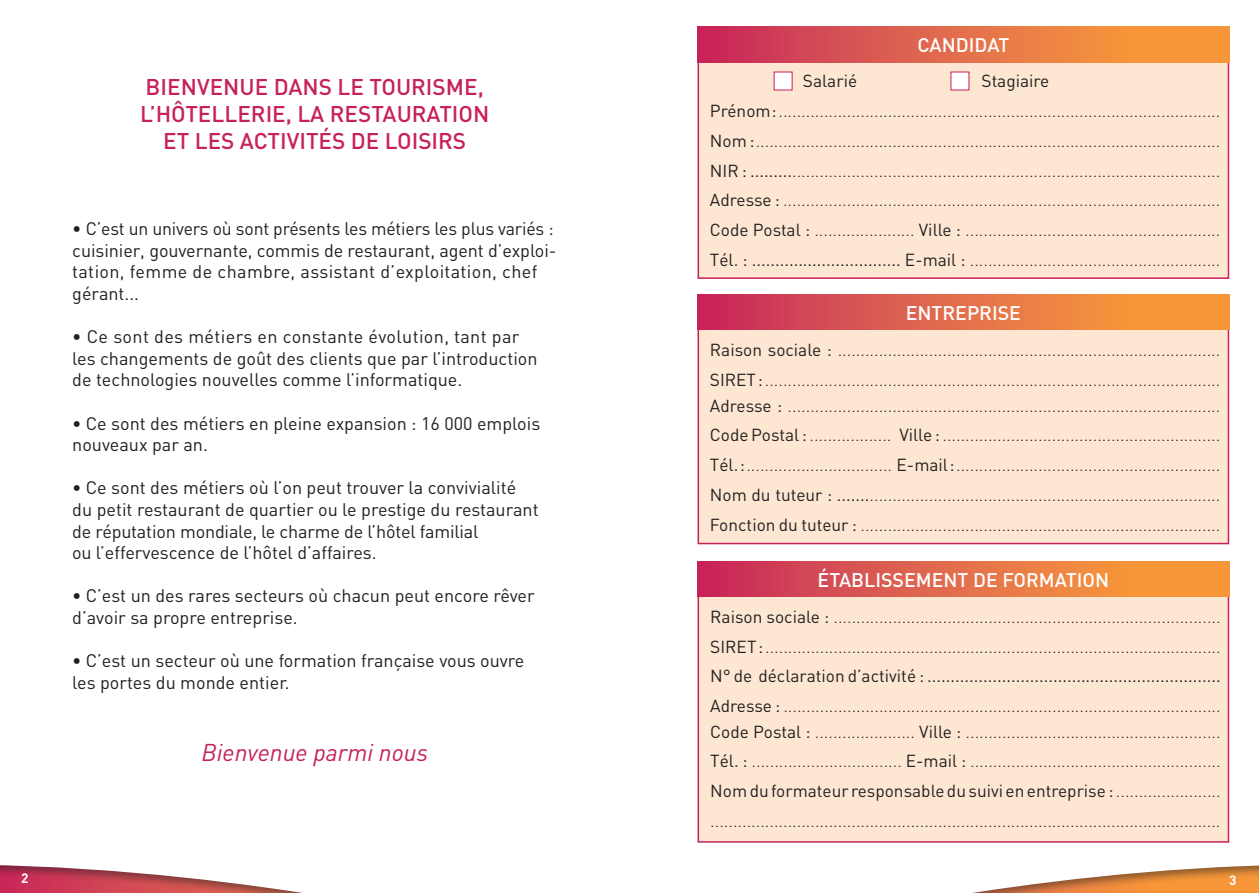
<style>
.page{position:relative;width:1259px;height:893px;background:#fff}
.page>*{position:absolute;margin:0;border:0;box-sizing:border-box;transform-origin:0 0}
.t1{font:italic 24px "DIN";color:#c72158}
.t2{font:500 22.5px/27px "DIN";color:#c72158}
.t3{font:500 19.5px "DIN";color:#fff}
.t4{font:18px/21.6px "DIN";color:#231f20}
.t5{font:300 17.25px/29.7px "DIN";color:#231f20;text-align:justify}
.t6{font:17.25px "DIN";color:#231f20}
.t7{font:700 13.5px "DIN";color:#fff}
.s1{font-weight:400}
</style>
<div class="page">
<svg style="left:0;top:865px;width:303px;height:28px"></svg>
<svg style="left:972px;top:865px;width:287px;height:28px"></svg>
<div style="left:698px;top:312px;width:530px;height:232px;background:#fde7d2"></div>
<div style="left:697px;top:311px;width:532px;height:233px;border:2px solid #c72158"></div>
<svg style="left:697px;top:294px;width:532px;height:36px;background:#e26a49"></svg>
<div style="left:698px;top:576px;width:530px;height:266px;background:#fde7d2"></div>
<div style="left:697px;top:575px;width:532px;height:268px;border:2px solid #c72158"></div>
<svg style="left:697px;top:561px;width:532px;height:36px;background:#e26a49"></svg>
<div style="left:698px;top:54px;width:530px;height:224px;background:#fde7d2"></div>
<div style="left:697px;top:53px;width:532px;height:226px;border:2px solid #c72158"></div>
<svg style="left:697px;top:27px;width:532px;height:35px;background:#e26a49"></svg>
<div style="left:773px;top:72px;width:19px;height:18px;background:#fff"></div>
<div style="left:950px;top:72px;width:19px;height:18px;background:#fff"></div>
<h2 class="t2" style="left:140px;top:73px;width:345px">BIENVENUE DANS LE TOURISME,<br>L’HÔTELLERIE</h2>
<h2 class="t2" style="left:286px;top:100px;width:58px">, LA RESTAURATION</h2>
<h2 class="t2" style="left:163px;top:127px;width:45px">ET LES</h2>
<h2 class="t2" style="left:240px;top:127px;width:39px">ACTIVIT</h2>
<h2 class="t2" style="left:319px;top:127px;width:79px">ÉSDE LOISIRS</h2>
<p class="t4" style="left:72px;top:217px;width:486px">• C’est un univers où sont présents les métiers les plus variés : cuisinier, gouvernante, commis de restaurant, agent d’exploi&shy;tation, femme de chambre, assistant d’exploitation, chef gérant...</p>
<p class="t4" style="left:72px;top:325px;width:467px">• Ce sont des métiers en constante évolution, tant par les changements de goût des clients que par l’introduction de technologies nouvelles comme l’informatique.</p>
<p class="t4" style="left:72px;top:412px;width:469px">• Ce sont des métiers en pleine expansion : 16 000 emplois nouveaux par an.</p>
<p class="t4" style="left:72px;top:477px;width:468px">• Ce sont des métiers où l’on peut trouver la convivialité du petit restaurant de quartier ou le prestige du restaurant de réputation mondiale, le charme de l’hôtel familial<br>ou l’effervescence de l’hôtel d’affaires.</p>
<p class="t4" style="left:72px;top:585px;width:464px">• C’est un des rares secteurs où chacun peut encore rêver d’avoir sa propre entreprise.</p>
<p class="t4" style="left:72px;top:649px;width:454px">• C’est un secteur où une formation française vous ouvre les portes du monde entier.</p>
<h1 class="t1" style="left:201px;top:738px;width:228px">Bienvenue parmi nous</h1>
<p class="t3" style="left:917px;top:32px;width:93px">CANDIDAT</p>
<p class="t6" style="left:803px;top:70px;width:56px">Salarié</p>
<p class="t5" style="left:710px;top:66px;width:512px;text-align:left;text-indent:271px"><span class="s1">Stagiaire<br>Prénom :</span> .................................................................................................<br><span class="s1">Nom :</span> ......................................................................................................<br><span class="s1">NIR : .........</span>..............................................................................................<br><span class="s1">Adresse :</span> ................................................................................................<br><span class="s1">Code Postal :</span> ...................... <span class="s1">Ville :</span> ........................................................<br><span class="s1">Tél. : ................................ E-mail :</span> .......................................................</p>
<p class="t3" style="left:905px;top:300px;width:13px">ENTRE</p>
<p class="t3" style="left:967px;top:300px;width:23px">PRISE</p>
<p class="t5" style="left:710px;top:335px;width:512px"><span class="s1">Raison sociale :</span> ....................................................................................<br><span class="s1">SIRET :</span> ....................................................................................................</p>
<p class="t5" style="left:710px;top:390px;width:512px"><span class="s1">Adresse :</span> ...............................................................................................<br><span class="s1">Code Postal :</span> .................. <span class="s1">Ville :</span> .............................................................<br><span class="s1">Tél. :</span> ................................ <span class="s1">E-mail :</span> ..........................................................<br><span class="s1">Nom du tuteur : .......</span>.............................................................................<br><span class="s1">Fonction du tuteur :</span> ...............................................................................</p>
<p class="t3" style="left:817px;top:567px;width:59px">ÉTABLISSEMENT</p>
<p class="t3" style="left:973px;top:567px;width:54px">DE FORMATION</p>
<p class="t5" style="left:710px;top:601px;width:512px"><span class="s1">Raison sociale :</span> .....................................................................................<br><span class="s1">SIRET :</span> ....................................................................................................<br><span class="s1">N° de déclaration d’activité : ...............................................................<br>Adresse :</span> ................................................................................................</p>
<p class="t5" style="left:710px;top:716px;width:512px"><span class="s1">Code Postal :</span> ...................... <span class="s1">Ville :</span> ........................................................<br><span class="s1">Tél. :</span> ................................. <span class="s1">E-mail :</span> .......................................................<br><span class="s1">Nom du formateur responsable du suivi en entreprise :</span> ....................... ................................................................................................................</p>
<p class="t7" style="left:21px;top:869px;width:9px">2</p>
<p class="t7" style="left:1229px;top:871px;width:9px">3</p>
</div>
